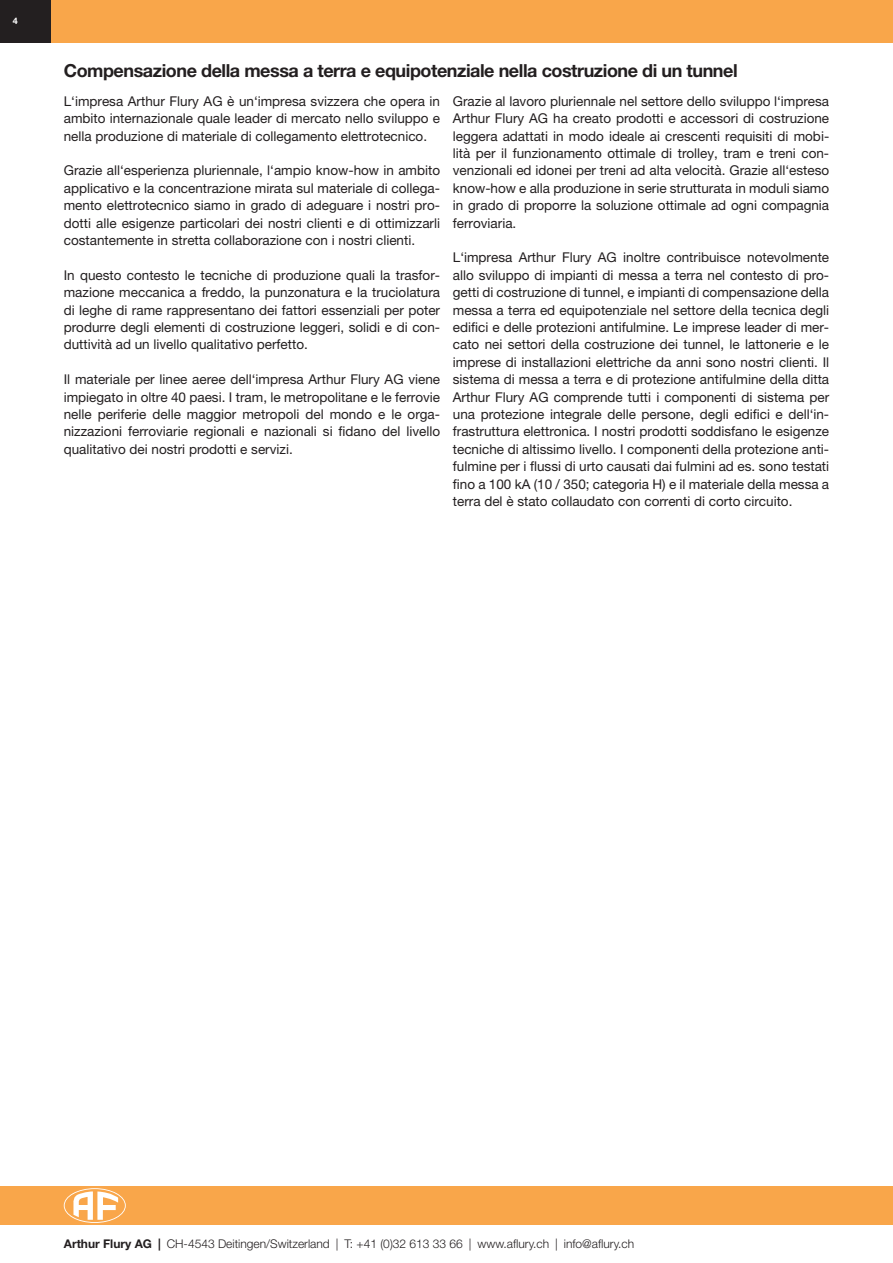
<style>
.page{position:relative;width:893px;height:1263px;background:#fff}
.page>*{position:absolute;margin:0;border:0;box-sizing:border-box;transform-origin:0 0}
.t1{font:700 18px "Helvetica Neue LT Pro";letter-spacing:-.025em;color:#231f20}
.t2{font:13.5px/17.4px "Helvetica Neue LT Pro";color:#231f20;text-align:justify}
.t3{font:300 12px "Helvetica Neue LT Pro";color:#231f20}
.t4{font:700 9px "Helvetica Neue LT Pro";color:#fff}
.s1{font-weight:700}
</style>
<div class="page">
<div style="left:0;top:1186px;width:893px;height:39px;background:#f9a64a"></div>
<div style="left:51px;top:0;width:842px;height:43px;background:#f9a64a"></div>
<div style="left:0;top:0;width:51px;height:43px;background:#231f20"></div>
<svg style="left:64px;top:1188px;width:62px;height:35px"></svg>
<p class="t4" style="left:13px;top:16px;width:7px">4</p>
<h1 class="t1" style="left:64px;top:59px;width:675px">Compensazione della messa a terra e equipotenziale nella costruzione di un tunnel</h1>
<p class="t2" style="left:64px;top:92px;width:378px">L‘impresa Arthur Flury AG è un‘impresa svizzera che opera in ambito internazionale quale leader di mercato nello sviluppo e nella produzione di materiale di collegamento elettrotecnico.</p>
<p class="t2" style="left:64px;top:162px;width:378px">Grazie all‘esperienza pluriennale, l‘ampio know-how in ambito applicativo e la concentrazione mirata sul materiale di collega&shy;mento elettrotecnico siamo in grado di adeguare i nostri pro&shy;dotti alle esigenze particolari dei nostri clienti e di ottimizzarli costantemente in stretta collaborazione con i nostri clienti.</p>
<p class="t2" style="left:64px;top:266px;width:378px">In questo contesto le tecniche di produzione quali la trasfor&shy;mazione meccanica a freddo, la punzonatura e la truciolatura di leghe di rame rappresentano dei fattori essenziali per poter produrre degli elementi di costruzione leggeri, solidi e di con&shy;duttività ad un livello qualitativo perfetto.</p>
<p class="t2" style="left:64px;top:370px;width:378px">Il materiale per linee aeree dell‘impresa Arthur Flury AG viene impiegato in oltre 40 paesi. I tram, le metropolitane e le ferrovie nelle periferie delle maggior metropoli del mondo e le orga&shy;nizzazioni ferroviarie regionali e nazionali si fidano del livello qualitativo dei nostri prodotti e servizi.</p>
<p class="t2" style="left:453px;top:92px;width:378px">Grazie al lavoro pluriennale nel settore dello sviluppo l‘impresa Arthur Flury AG ha creato prodotti e accessori di costruzione leggera adattati in modo ideale ai crescenti requisiti di mobi&shy;lità per il funzionamento ottimale di trolley, tram e treni con&shy;venzionali ed idonei per treni ad alta velocità. Grazie all‘esteso know-how e alla produzione in serie strutturata in moduli siamo in grado di proporre la soluzione ottimale ad ogni compagnia ferroviaria.</p>
<p class="t2" style="left:453px;top:249px;width:378px">L‘impresa Arthur Flury AG inoltre contribuisce notevolmente allo sviluppo di impianti di messa a terra nel contesto di pro&shy;getti di costruzione di tunnel, e impianti di compensazione della messa a terra ed equipotenziale nel settore della tecnica degli edifici e delle protezioni antifulmine. Le imprese leader di mer&shy;cato nei settori della costruzione dei tunnel, le lattonerie e le imprese di installazioni elettriche da anni sono nostri clienti. Il sistema di messa a terra e di protezione antifulmine della ditta Arthur Flury AG comprende tutti i componenti di sistema per una protezione integrale delle persone, degli edifici e dell‘in&shy;frastruttura elettronica. I nostri prodotti soddisfano le esigenze tecniche di altissimo livello. I componenti della protezione anti&shy;fulmine per i flussi di urto causati dai fulmini ad es. sono testati fino a 100 kA (10 / 350; categoria H) e il materiale della messa a terra del è stato collaudato con correnti di corto circuito.</p>
<p class="t3" style="left:64px;top:1236px;width:572px"><span class="s1">Arthur Flury AG |</span> CH-4543 Deitingen/Switzerland | T: +41 (0)32 613 33 66 | www.aflury.ch | info@aflury.ch</p>
</div>
